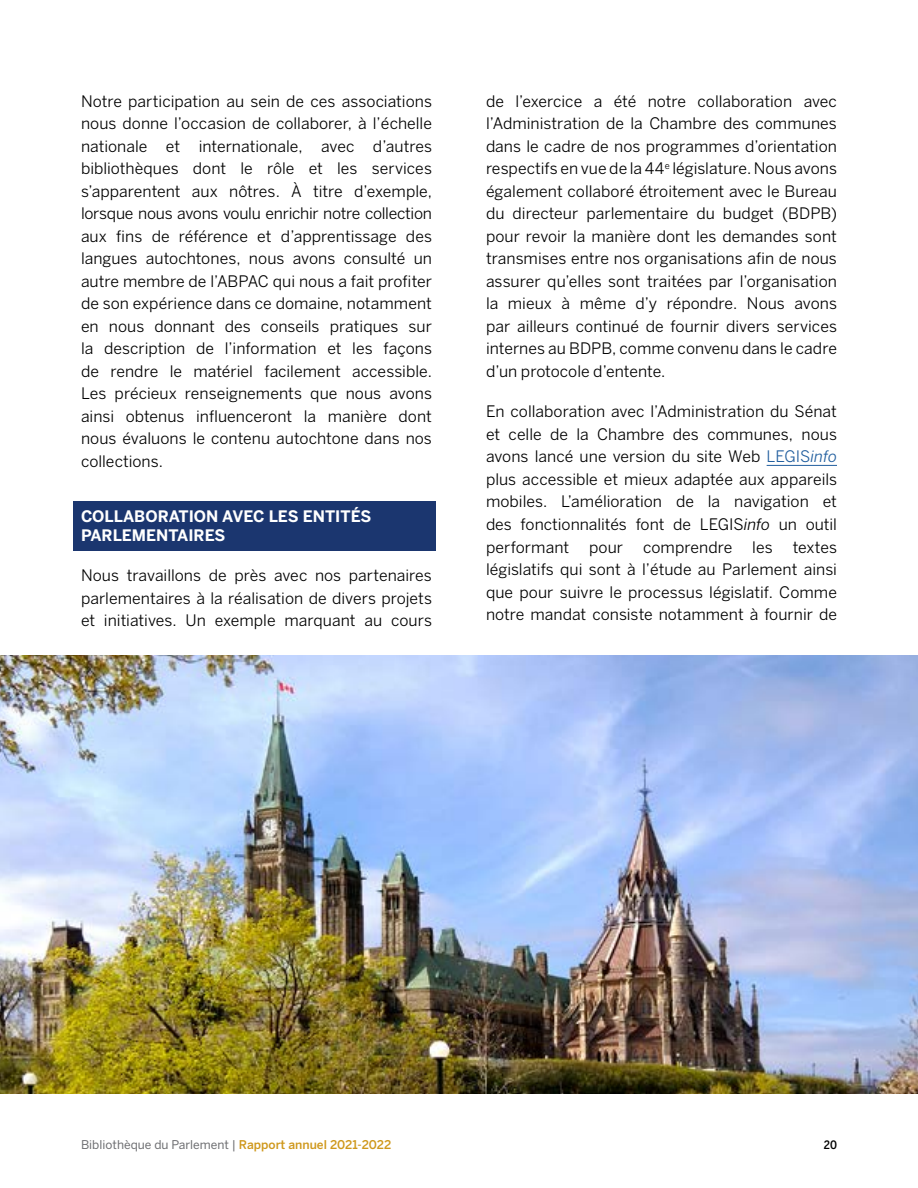
<style>
.page{position:relative;width:918px;height:1188px;background:#fff}
.page>*{position:absolute;margin:0;border:0;box-sizing:border-box;transform-origin:0 0}
.Body{font:15.75px/22.5px "Benton Sans";color:#000;text-align:justify}
.H2_Blue{font:700 15.75px/18.9px "Benton Sans";color:#fff}
.t1{font:12px "Benton Sans";color:#6d6e71}
.t2{font:500 11.55px "Benton Sans Condensed";color:#000;scale:1.04 1}
.s1{color:#215e9e}
.s2{font-style:italic;color:#215e9e}
.s3{font-style:italic}
.s4{font-weight:500;color:#cf981c}
</style>
<div class="page">
<div style="left:73px;top:501px;width:362px;height:50px;background:#1b366f"></div>
<hr style="left:767px;top:465px;width:70px;height:1px;background:#215e9e">
<img style="left:0;top:656px;width:918px;height:438px">
<p class="Body" style="left:81px;top:90px;width:353px">Notre participation au sein de ces associations nous donne l’occasion de collaborer, à l’échelle nationale et internationale, avec d’autres bibliothèques dont le rôle et les services s’apparentent aux nôtres. À titre d’exemple, lorsque nous avons voulu enrichir notre collection aux fins de référence et d’apprentissage des langues autochtones, nous avons consulté un autre membre de l’ABPAC qui nous a fait profiter de son expérience dans ce domaine, notamment en nous donnant des conseils pratiques sur la description de l’information et les façons de rendre le matériel facilement accessible.<br>Les précieux renseignements que nous avons ainsi obtenus influenceront la manière dont nous évaluons le contenu autochtone dans nos collections.</p>
<h2 class="H2_Blue" style="left:81px;top:507px;width:292px">COLLABORATION AVEC LES ENTITÉS<br>PARLEMENTAIRES</h2>
<p class="Body" style="left:81px;top:564px;width:352px">Nous travaillons de près avec nos partenaires parlementaires à la réalisation de divers projets et initiatives. Un exemple marquant au cours</p>
<p class="Body" style="left:486px;top:90px;width:353px">de l’exercice a été notre collaboration avec l’Administration de la Chambre des communes dans le cadre de nos programmes d’orientation respectifs en vue de la 44<sup>e</sup> législature. Nous avons également collaboré étroitement avec le Bureau du directeur parlementaire du budget (BDPB) pour revoir la manière dont les demandes sont transmises entre nos organisations afin de nous assurer qu’elles sont traitées par l’organisation la mieux à même d’y répondre. Nous avons par ailleurs continué de fournir divers services internes au BDPB, comme convenu dans le cadre d’un protocole d’entente.</p>
<p class="Body" style="left:486px;top:401px;width:353px">En collaboration avec l’Administration du Sénat et celle de la Chambre des communes, nous avons lancé une version du site Web <span class="s1">LEGIS</span><span class="s2">info </span>plus accessible et mieux adaptée aux appareils mobiles. L’amélioration de la navigation et des fonctionnalités font de LEGIS<span class="s3">info</span> un outil performant</p>
<p class="Body" style="left:589px;top:536px;width:35px">pour</p>
<p class="Body" style="left:643px;top:536px;width:91px">comprendre</p>
<p class="Body" style="left:752px;top:536px;width:22px">les</p>
<p class="Body" style="left:486px;top:536px;width:353px;text-indent:307px">textes législatifs qui sont à l’étude au Parlement ainsi que pour suivre le processus législatif. Comme notre mandat consiste notamment à fournir de</p>
<p class="t1" style="left:81px;top:1137px;width:312px">Bibliothèque du Parlement | <span class="s4">Rapport annuel 2021-2022</span></p>
<p class="t2" style="left:824px;top:1138px;width:14px">20</p>
</div>
